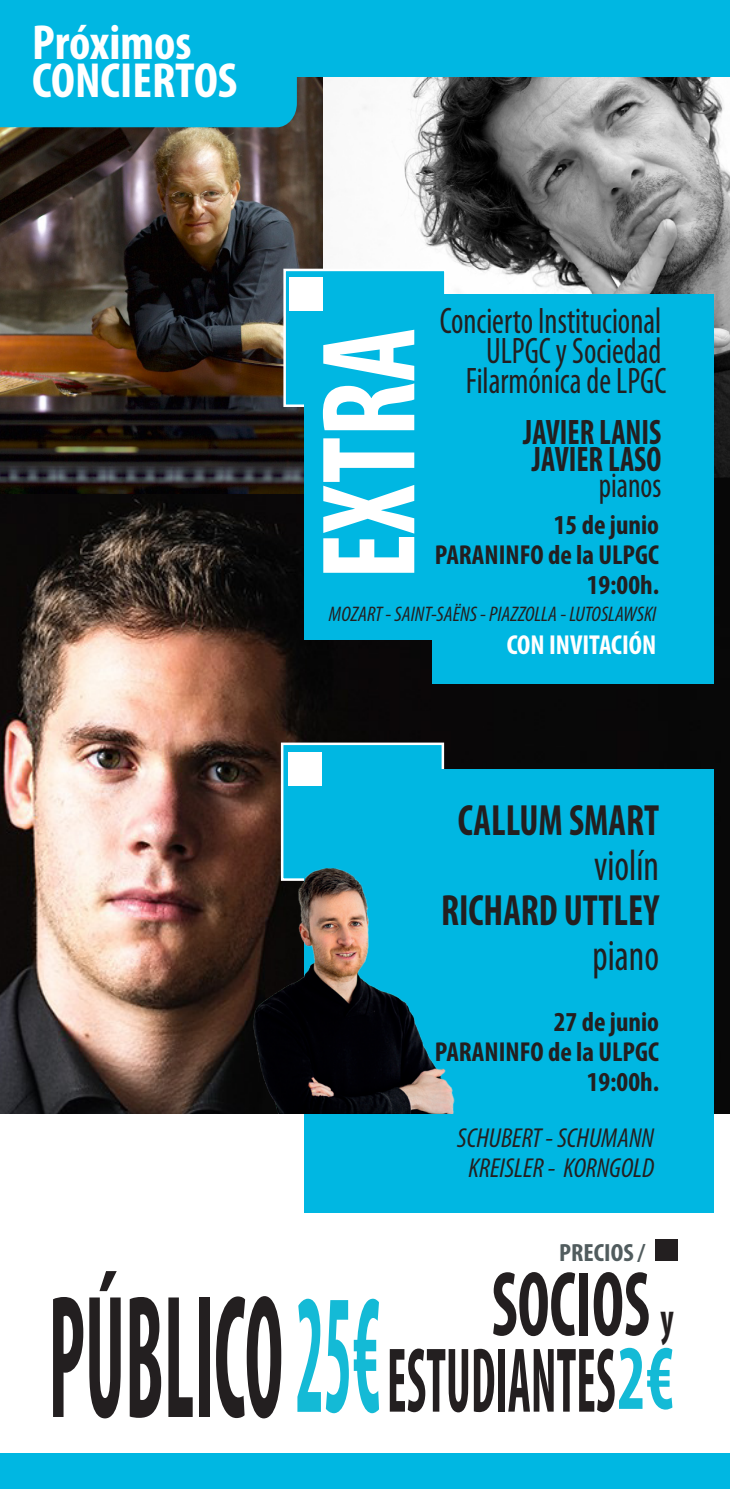
<style>
.page{position:relative;width:730px;height:1489px;background:#fff}
.page>*{position:absolute;margin:0;border:0;box-sizing:border-box;transform-origin:0 0}
.t1{font:700 condensed 135px "Myriad Pro";color:#fff;scale:.87 1}
.t2{font:700 condensed 92.75px/76.2px "Myriad Pro";color:#231f20;text-align:right;scale:.71 1}
.t3{font:700 condensed 49.5px/38.2px "Myriad Pro";color:#fff}
.t4{font:700 condensed 44px "Myriad Pro";color:#231f20;scale:.87 1}
.t5{font:condensed 44px "Myriad Pro";color:#231f20;scale:.87 1}
.t6{font:condensed 37px/30px "Myriad Pro";color:#231f20;text-align:right;scale:.87 1}
.t7{font:700 condensed 35.5px/26.2px "Myriad Pro";color:#231f20;scale:.87 1}
.t8{font:condensed 35.5px "Myriad Pro";color:#231f20;scale:.87 1}
.t9{font:700 condensed 27.5px/30px "Myriad Pro";color:#231f20;text-align:right}
.t10{font:italic condensed 27.5px/30px "Myriad Pro";color:#231f20;text-align:center}
.t11{font:700 condensed 27.5px "Myriad Pro";color:#fff}
.t12{font:700 condensed 25px "Myriad Pro";color:#515c5e;scale:1.05 1}
.t13{font:italic condensed 21.25px "Myriad Pro";color:#231f20}
.s1{font-size:47.5px}
.s2{font-size:177.25px}
.s3{font-size:171.75px;color:#14bad6}
.s4{color:#14bad6}
</style>
<div class="page">
<div style="left:655px;top:1238px;width:23px;height:22px;background:#231f20"></div>
<img style="left:0;top:477px;width:730px;height:636px">
<img style="left:0;top:77px;width:323px;height:417px">
<img style="left:362px;top:77px;width:368px;height:400px">
<div style="left:282px;top:743px;width:161px;height:136px;background:#00b7e2"></div>
<div style="left:281px;top:742px;width:163px;height:138px;border:2px solid #fff"></div>
<div style="left:285px;top:270px;width:160px;height:136px;background:#00b7e2"></div>
<div style="left:283px;top:269px;width:164px;height:138px;border:2px solid #fff"></div>
<div style="left:305px;top:769px;width:409px;height:443px;background:#00b7e2"></div>
<div style="left:305px;top:294px;width:409px;height:346px;background:#00b7e2"></div>
<div style="left:433px;top:338px;width:281px;height:345px;background:#00b7e2"></div>
<img style="left:173px;top:847px;width:282px;height:266px">
<div style="left:0;top:0;width:730px;height:77px;background:#00b7e2"></div>
<div style="left:0;top:77px;width:297px;height:50px;background:#00b7e2"></div>
<div style="left:0;top:1453px;width:730px;height:35px;background:#00b7e2"></div>
<div style="left:290px;top:278px;width:33px;height:33px;background:#fff"></div>
<div style="left:288px;top:752px;width:33px;height:33px;background:#fff"></div>
<h3 class="t3" style="left:32px;top:22px;width:207px">Próximos<br>CONCIERTOS</h3>
<h3 class="t6" style="left:440px;top:305px;width:262px">Concierto Institucional<br>ULPGC y Sociedad<br>Filarmónica de LPGC</h3>
<h1 class="t1" style="left:285px;top:579px;width:291px;rotate:-90deg">EXTRA</h1>
<p class="t7" style="left:523px;top:418px;width:160px">JAVIER LANIS<br>JAVIER LASO</p>
<p class="t8" style="left:599px;top:464px;width:74px">pianos</p>
<p class="t9" style="left:435px;top:509px;width:226px">15 de junio<br>PARANINFO de la ULPGC<br>19:00h.</p>
<p class="t11" style="left:507px;top:627px;width:151px">CON INVITACIÓN</p>
<p class="t13" style="left:329px;top:601px;width:329px">MOZART - SAINT-SAËNS - PIAZZOLLA - LUTOSLAWSKI</p>
<h3 class="t4" style="left:458px;top:793px;width:233px">CALLUM SMART</h3>
<h3 class="t5" style="left:594px;top:839px;width:76px">violín</h3>
<h3 class="t4" style="left:441px;top:883px;width:252px">RICHARD UTTLEY</h3>
<h3 class="t5" style="left:593px;top:929px;width:78px">piano</h3>
<p class="t9" style="left:435px;top:1006px;width:226px">27 de junio<br>PARANINFO de la ULPGC<br>19:00h.</p>
<p class="t10" style="left:457px;top:1121px;width:198px">SCHUBERT - SCHUMANN<br>KREISLER - KORNGOLD</p>
<p class="t12" style="left:559px;top:1236px;width:83px">PRECIOS /</p>
<h2 class="t2" style="left:48px;top:1264px;width:882px">SOCIOS <span class="s1">y<br></span><span class="s2">PÚBLICO</span> <span class="s3">25€</span> ESTUDIANTES<span class="s4">2€</span></h2>
</div>
